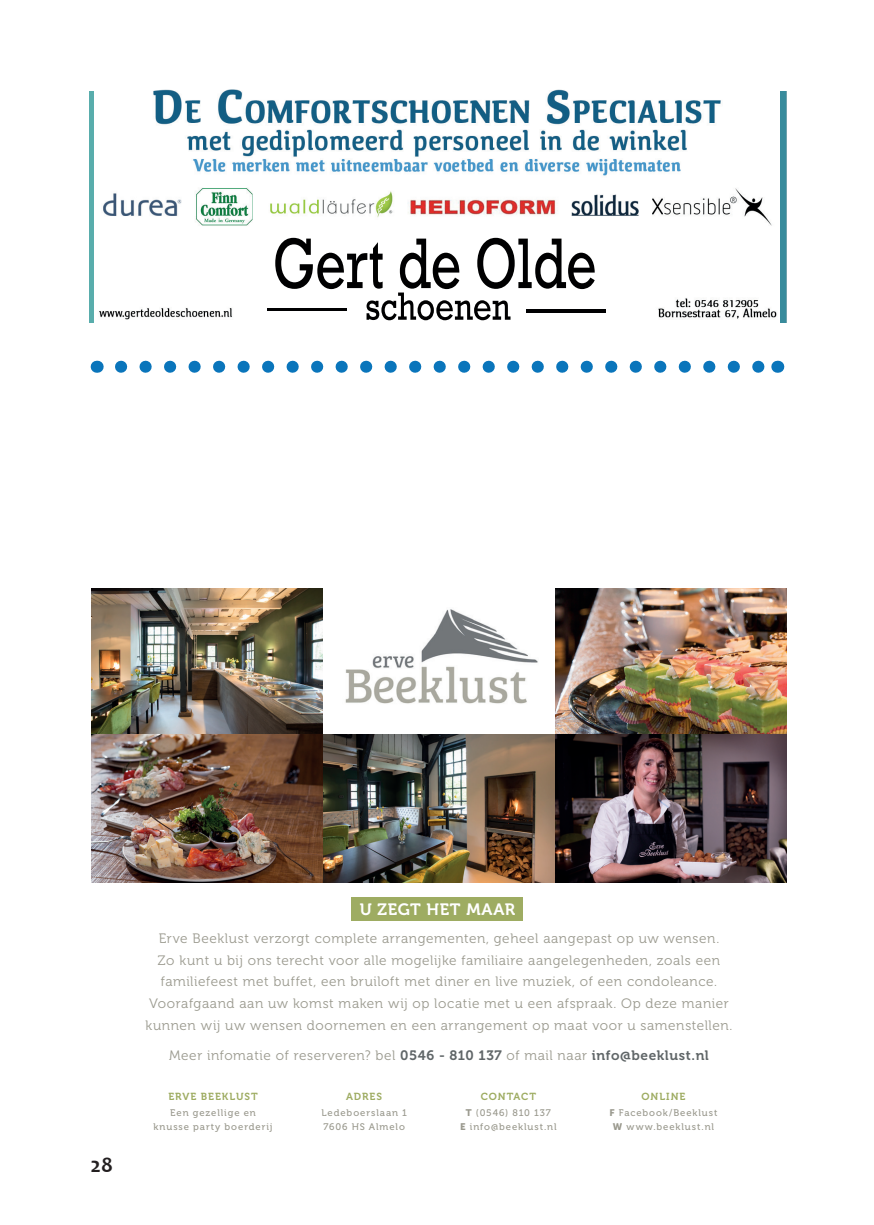
<style>
.page{position:relative;width:874px;height:1225px;background:#fff}
.page>*{position:absolute;margin:0;border:0;box-sizing:border-box;transform-origin:0 0}
.t1{font:700 22px "Candara";color:#231f20}
.t2{font:16.4px "Museo 700";letter-spacing:.035em;color:#fff}
.t3{font:13.6px/21.8px "Museo 300";letter-spacing:.04em;color:#9a998e;text-align:center}
.t4{font:10.2px "Museo 700";letter-spacing:.09em;color:#9eac62}
.t5{font:9.6px/13.6px "Museo 500";letter-spacing:.095em;color:#9a998e;text-align:center}
.s1{font-family:"Museo 700";color:#606668}
.s2{font-family:"Museo Sans 900"}
</style>
<div class="page">
<img style="left:89px;top:89px;width:698px;height:234px">
<img style="left:89px;top:91px;width:5px;height:231px">
<img style="left:779px;top:91px;width:6px;height:231px">
<img style="left:526px;top:310px;width:79px;height:2px">
<img style="left:267px;top:308px;width:79px;height:3px">
<svg style="left:121px;top:361px;width:643px;height:12px"></svg>
<svg style="left:97px;top:361px;width:1px;height:12px"></svg>
<svg style="left:777px;top:361px;width:1px;height:12px"></svg>
<img style="left:91px;top:589px;width:231px;height:145px">
<img style="left:555px;top:589px;width:231px;height:145px">
<img style="left:91px;top:734px;width:695px;height:148px">
<img style="left:345px;top:609px;width:193px;height:95px">
<div style="left:351px;top:897px;width:172px;height:23px;background:#9eac62"></div>
<h1 class="t1" style="left:91px;top:1150px;width:24px">28</h1>
<p class="t2" style="left:359px;top:900px;width:157px">U ZEGT HET MAAR</p>
<p class="t3" style="left:145px;top:927px;width:588px">Erve Beeklust verzorgt complete arrangementen, geheel aangepast op uw wensen.<br>Zo kunt u bij ons terecht voor alle mogelijke familiaire aangelegenheden, zoals een familiefeest met buffet, een bruiloft met diner en live muziek, of een condoleance.<br>Voorafgaand aan uw komst maken wij op locatie met u een afspraak. Op deze manier kunnen wij uw wensen doornemen en een arrangement op maat voor u samenstellen.</p>
<p class="t3" style="left:169px;top:1044px;width:541px">Meer infomatie of reserveren? bel <span class="s1">0546 - 810 137</span> of mail naar <span class="s1">info@beeklust.nl</span></p>
<p class="t4" style="left:168px;top:1090px;width:91px">ERVE BEEKLUST</p>
<p class="t5" style="left:153px;top:1106px;width:121px">Een gezellige en knusse party boerderij</p>
<p class="t4" style="left:346px;top:1090px;width:37px">ADRES</p>
<p class="t5" style="left:321px;top:1106px;width:87px;text-align:left">Ledeboerslaan 1<br>7606 HS Almelo</p>
<p class="t4" style="left:480px;top:1090px;width:57px">CONTACT</p>
<p class="t5" style="left:460px;top:1106px;width:98px"><span class="s2">T</span> (0546) 810 137<br><span class="s2">E</span> info@beeklust.nl</p>
<p class="t4" style="left:641px;top:1090px;width:45px">ONLINE</p>
<p class="t5" style="left:609px;top:1106px;width:109px"><span class="s2">F</span> Facebook/Beeklust<br><span class="s2">W</span> www.beeklust.nl</p>
</div>
